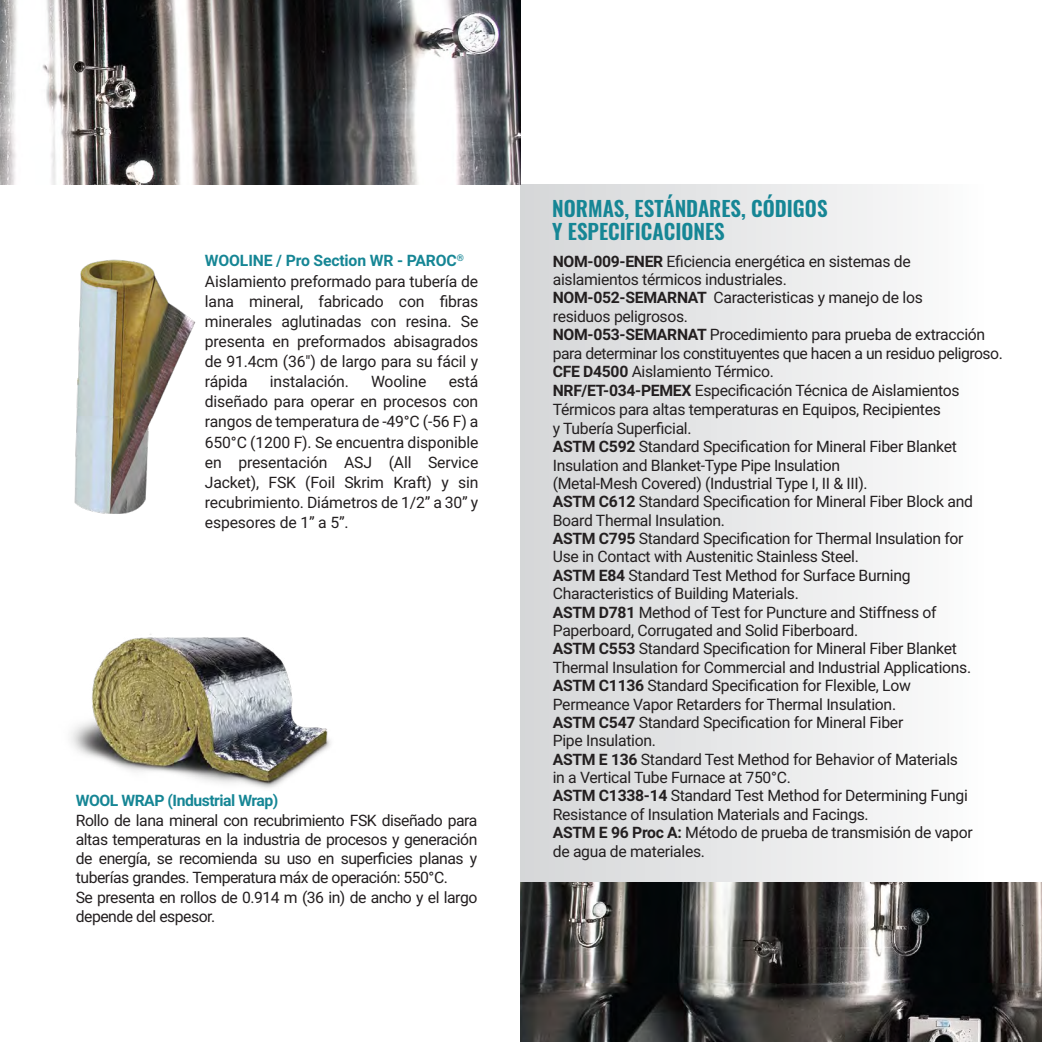
<style>
.page{position:relative;width:1042px;height:1042px;background:#fff}
.page>*{position:absolute;margin:0;border:0;box-sizing:border-box;transform-origin:0 0}
.t1{font:600 21px/22.8px "Oswald";color:#168695}
.t2{font:15.75px/18.4px "Roboto";letter-spacing:-.02em;color:#231f20}
.t3{font:700 15.75px "Roboto";letter-spacing:-.03em;color:#168695}
.s1{font-weight:700;color:#168695}
.s2{font-weight:700}
</style>
<div class="page">
<img style="left:521px;top:882px;width:521px;height:160px">
<div style="left:521px;top:185px;width:521px;height:697px;background:linear-gradient(to right,#d5d6d8,#fff)"></div>
<img style="left:0;top:0;width:521px;height:185px">
<img style="left:74px;top:259px;width:122px;height:255px">
<img style="left:71px;top:634px;width:260px;height:154px">
<p class="t2" style="left:205px;top:250px;width:275px;line-height:20.1px"><span class="s1">WOOLINE / Pro Section WR - PAROC</span><sup>®<br></sup>Aislamiento preformado para tubería de lana mineral, fabricado con fibras minerales aglutinadas con resina. Se presenta en preformados abisagrados de 91.4cm (36") de largo para su fácil y rápida</p>
<p class="t2" style="left:270px;top:372px;width:80px">instalación.</p>
<p class="t2" style="left:371px;top:372px;width:57px">Wooline</p>
<p class="t2" style="left:205px;top:371px;width:275px;line-height:20.1px;text-align:justify;text-indent:244px">está diseñado para operar en procesos con rangos de temperatura de -49°C (-56 F) a 650°C (1200 F). Se encuentra disponible en presentación ASJ (All Service Jacket), FSK (Foil Skrim Kraft) y sin recubrimiento. Diámetros de 1/2” a 30” y espesores de 1” a 5”.</p>
<p class="t3" style="left:76px;top:789px;width:204px">WOOL WRAP (Industrial Wrap)</p>
<p class="t2" style="left:76px;top:810px;width:403px;line-height:19.2px">Rollo de lana mineral con recubrimiento FSK diseñado para altas temperaturas en la industria de procesos y generación de energía, se recomienda su uso en superficies planas y tuberías grandes. Temperatura máx de operación: 550°C.<br>Se presenta en rollos de 0.914 m (36 in) de ancho y el largo depende del espesor.</p>
<h1 class="t1" style="left:552px;top:198px;width:277px">NORMAS, ESTÁNDARES, CÓDIGOS<br>Y ESPECIFICACIONES</h1>
<p class="t2" style="left:553px;top:251px;width:452px"><span class="s2">NOM-009-ENER</span> Eficiencia energética en sistemas de<br>aislamientos térmicos industriales.<br><span class="s2">NOM-052-SEMARNAT</span> Caracteristicas y manejo de los<br>residuos peligrosos.<br><span class="s2">NOM-053-SEMARNAT</span> Procedimiento para prueba de extracción para determinar los constituyentes que hacen a un residuo peligroso.<br><span class="s2">CFE D4500</span> Aislamiento Térmico.<br><span class="s2">NRF/ET-034-PEMEX</span> Especificación Técnica de Aislamientos Térmicos para altas temperaturas en Equipos, Recipientes<br>y Tubería Superficial.<br><span class="s2">ASTM C592</span> Standard Specification for Mineral Fiber Blanket Insulation and Blanket-Type Pipe Insulation<br>(Metal-Mesh Covered) (Industrial Type I, II &amp; III).<br><span class="s2">ASTM C612</span> Standard Specification for Mineral Fiber Block and Board Thermal Insulation.<br><span class="s2">ASTM C795</span> Standard Specification for Thermal Insulation for<br>Use in Contact with Austenitic Stainless Steel.<br><span class="s2">ASTM E84</span> Standard Test Method for Surface Burning Characteristics of Building Materials.<br><span class="s2">ASTM D781</span> Method of Test for Puncture and Stiffness of Paperboard, Corrugated and Solid Fiberboard.<br><span class="s2">ASTM C553</span> Standard Specification for Mineral Fiber Blanket Thermal Insulation for Commercial and Industrial Applications.<br><span class="s2">ASTM C1136</span> Standard Specification for Flexible, Low<br>Permeance Vapor Retarders for Thermal Insulation.<br><span class="s2">ASTM C547</span> Standard Specification for Mineral Fiber<br>Pipe Insulation.<br><span class="s2">ASTM E 136</span> Standard Test Method for Behavior of Materials<br>in a Vertical Tube Furnace at 750°C.<br><span class="s2">ASTM C1338-14</span> Standard Test Method for Determining Fungi Resistance of Insulation Materials and Facings.<br><span class="s2">ASTM E 96 Proc A:</span> Método de prueba de transmisión de vapor<br>de agua de materiales.</p>
</div>
